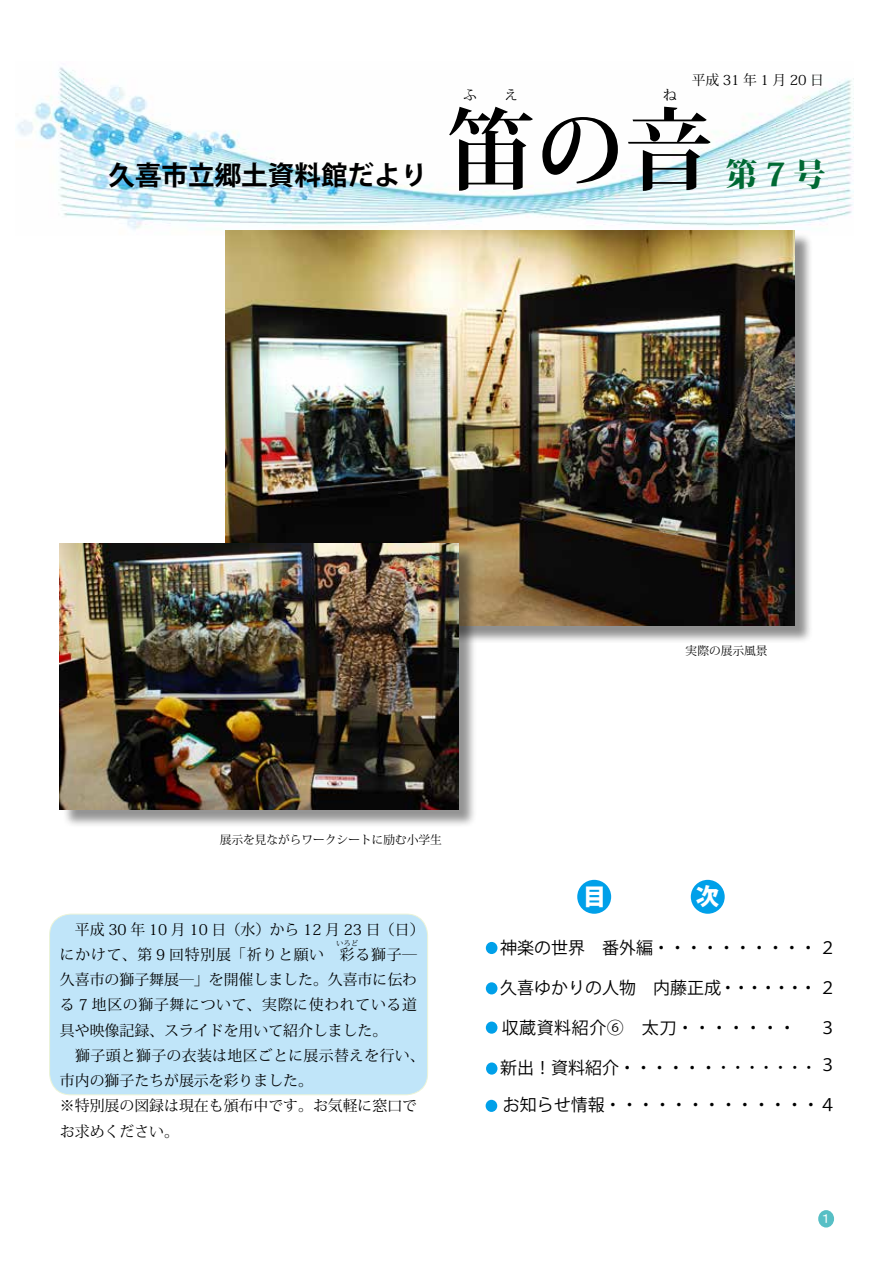
<style>
.page{position:relative;width:893px;height:1263px;background:#fff}
.page>*{position:absolute;margin:0;border:0;box-sizing:border-box;transform-origin:0 0}
.t1{font:700 89.25px "Koz Min Pr 6 N";color:#000}
.t2{font:800 31.95px "Koz Min Pr 6 N";color:#006934}
.t3{font:700 26.55px "Koz Go Pro";color:#000}
.t4{font:800 23.4px "Koz Go Pro";color:#fff}
.t5{font:16.95px "Koz Go Pro";color:#000}
.t6{font:16.95px "Koz Go Pro";letter-spacing:.03em;color:#000}
.t7{font:14.85px/25.2px "Koz Min Pro";color:#000}
.t8{font:14.85px/25.2px "Koz Min Pro";letter-spacing:.05em;color:#000}
.t9{font:13.8px "Koz Min Pr 6 N";letter-spacing:.25em;color:#000}
.t10{font:12.75px "MS P Gothic";color:#fff}
.t11{font:11.7px "Koz Min Pro";color:#000}
.t12{font:7.5px "Koz Min Pro";color:#000}
.s1{font-family:"Koz Min Pro";font-size:14.85px}
</style>
<div class="page">
<img style="left:15px;top:67px;width:838px;height:168px">
<div style="left:818px;top:1210px;width:16px;height:17px;background:#57bfc5;border-radius:50%"></div>
<div style="left:50px;top:914px;width:378px;height:181px;background:#c0e5f9;border-radius:21px"></div>
<div style="left:49px;top:914px;width:379px;height:181px;border:1px solid #ecf4d7;border-radius:21px"></div>
<div style="left:577px;top:880px;width:34px;height:34px;background:#00a0e9;border-radius:50%"></div>
<div style="left:691px;top:880px;width:34px;height:34px;background:#00a0e9;border-radius:50%"></div>
<div style="left:486px;top:942px;width:11px;height:12px;background:#00a0e9;border-radius:50%"></div>
<div style="left:486px;top:982px;width:11px;height:12px;background:#00a0e9;border-radius:50%"></div>
<div style="left:486px;top:1021px;width:11px;height:13px;background:#00a0e9;border-radius:50%"></div>
<div style="left:486px;top:1062px;width:11px;height:12px;background:#00a0e9;border-radius:50%"></div>
<div style="left:486px;top:1100px;width:11px;height:12px;background:#00a0e9;border-radius:50%"></div>
<div style="left:228px;top:233px;width:585px;height:411px;background:#000;opacity:.44"></div>
<img style="left:226px;top:230px;width:568px;height:395px">
<div style="left:62px;top:546px;width:415px;height:283px;background:#000;opacity:.42"></div>
<img style="left:60px;top:544px;width:399px;height:266px">
<h3 class="t3" style="left:108px;top:158px;width:320px">久喜市立郷土資料館だより</h3>
<p class="t9" style="left:692px;top:72px;width:134px">平成31年1月20日</p>
<h1 class="t1" style="left:446px;top:100px;width:269px">笛の音</h1>
<h2 class="t2" style="left:726px;top:156px;width:102px">第7号</h2>
<p class="t11" style="left:686px;top:642px;width:83px">実際の展示風景</p>
<p class="t11" style="left:220px;top:832px;width:224px">展示を見ながらワークシートに励む小学生</p>
<p class="t8" style="left:60px;top:916px;width:366px;text-indent:15px">平成 30 年 10 月 10 日（水）から 12 月 23 日（日）にかけて、第 9 回特別展｢祈りと願い　彩る獅子―</p>
<p class="t12" style="left:336px;top:938px;width:24px">いろど</p>
<p class="t7" style="left:60px;top:966px;width:366px">久喜市の獅子舞展―｣を開催しました。久喜市に伝わる 7 地区の獅子舞について、実際に使われている道具や映像記録、スライドを用いて紹介しました。<br>　獅子頭と獅子の衣装は地区ごとに展示替えを行い、市内の獅子たちが展示を彩りました。<br>※特別展の図録は現在も頒布中です。お気軽に窓口でお求めください。</p>
<h3 class="t4" style="left:583px;top:881px;width:25px">目</h3>
<h3 class="t4" style="left:696px;top:881px;width:25px">次</h3>
<p class="t5" style="left:500px;top:936px;width:337px">神楽の世界　番外編・・・・・・・・・・２</p>
<p class="t5" style="left:500px;top:976px;width:337px">久喜ゆかりの人物　内藤正成・・・・・・・２</p>
<p class="t6" style="left:502px;top:1017px;width:296px">収蔵資料紹介⑥　太刀・・・・・・・</p>
<p class="t5" style="left:500px;top:1057px;width:318px">新出！資料紹介・・・・・・<span class="s1">・・・・・・・</span></p>
<p class="t5" style="left:503px;top:1094px;width:335px">お知らせ情報・・・・・・・・・・・・・４</p>
<p class="t5" style="left:819px;top:1016px;width:19px">３</p>
<p class="t5" style="left:819px;top:1054px;width:19px">３</p>
<p class="t10" style="left:821px;top:1211px;width:10px">１</p>
</div>
